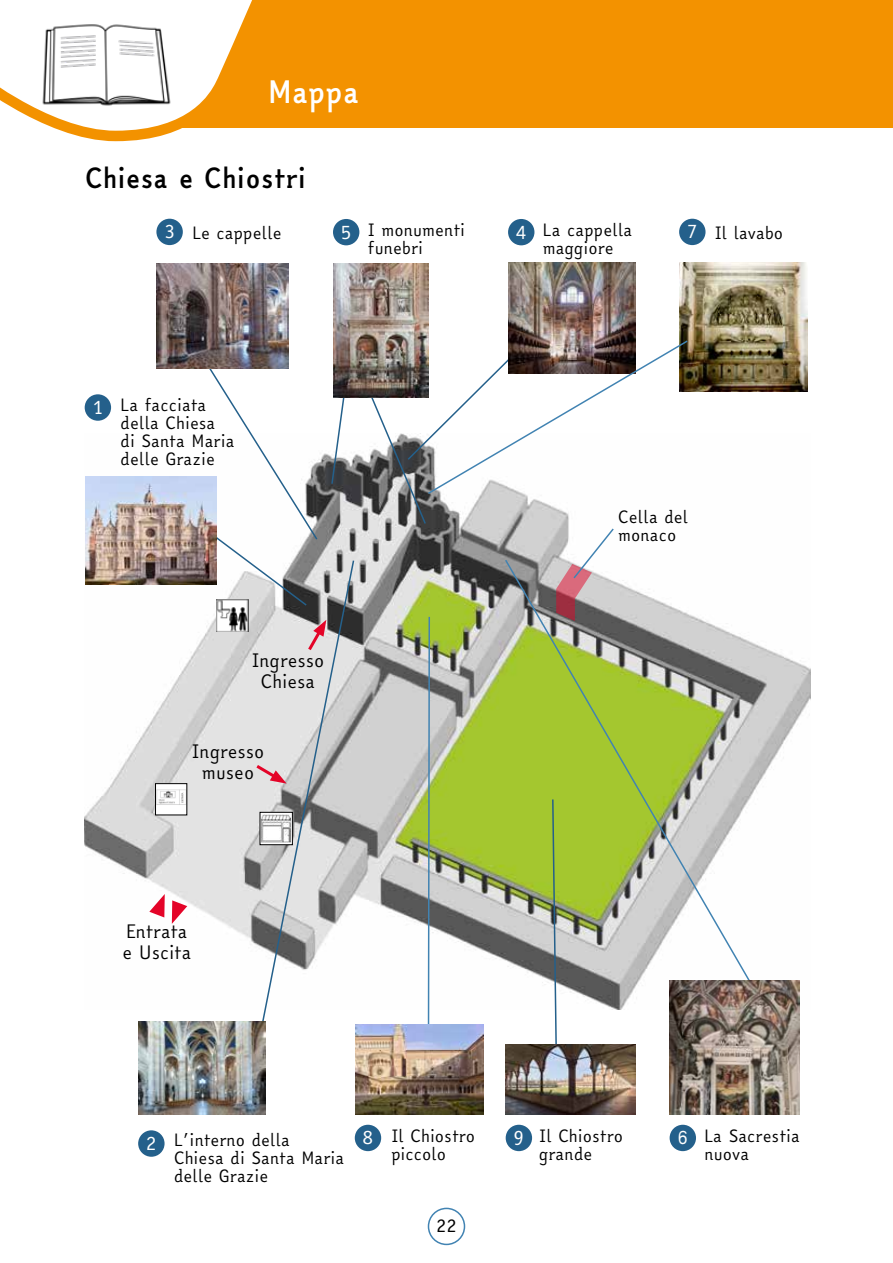
<style>
.page{position:relative;width:893px;height:1263px;background:#fff}
.page>*{position:absolute;margin:0;border:0;box-sizing:border-box;transform-origin:0 0}
.t1{font:700 30px "Easy Reading";letter-spacing:.01em;color:#fff}
.t2{font:700 27px "Easy Reading";color:#000}
.t3{font:18.9px "Easy Reading";color:#fff}
.t4{font:18px/21px "Easy Reading";color:#000;text-align:center}
.t5{font:16.5px/18px "Easy Reading";color:#000}
</style>
<div class="page">
<img style="left:85px;top:453px;width:726px;height:556px">
<div style="left:428px;top:1208px;width:37px;height:37px;border:2px solid #4183b2;border-radius:50%"></div>
<div style="left:127px;top:0;width:766px;height:128px;background:#f39200"></div>
<svg style="left:0;top:0;width:252px;height:142px"></svg>
<img style="left:37px;top:21px;width:140px;height:88px">
<div style="left:138px;top:1130px;width:27px;height:27px;background:#24608b;border-radius:50%"></div>
<div style="left:156px;top:219px;width:27px;height:26px;background:#24608b;border-radius:50%"></div>
<div style="left:85px;top:394px;width:26px;height:27px;background:#24608b;border-radius:50%"></div>
<div style="left:508px;top:219px;width:26px;height:26px;background:#24608b;border-radius:50%"></div>
<div style="left:333px;top:219px;width:26px;height:26px;background:#24608b;border-radius:50%"></div>
<div style="left:670px;top:1125px;width:26px;height:26px;background:#24608b;border-radius:50%"></div>
<div style="left:679px;top:219px;width:26px;height:26px;background:#24608b;border-radius:50%"></div>
<div style="left:506px;top:1125px;width:26px;height:26px;background:#24608b;border-radius:50%"></div>
<div style="left:355px;top:1125px;width:26px;height:26px;background:#24608b;border-radius:50%"></div>
<svg style="left:689px;top:558px;width:66px;height:423px"></svg>
<svg style="left:330px;top:397px;width:18px;height:88px"></svg>
<svg style="left:197px;top:349px;width:122px;height:258px"></svg>
<svg style="left:258px;top:559px;width:97px;height:481px"></svg>
<svg style="left:290px;top:814px;width:1px;height:29px"></svg>
<img style="left:262px;top:814px;width:28px;height:29px">
<div style="left:260px;top:812px;width:33px;height:33px;border:1px solid #000"></div>
<img style="left:216px;top:599px;width:32px;height:32px">
<svg style="left:149px;top:894px;width:38px;height:30px"></svg>
<div style="left:156px;top:784px;width:31px;height:31px;background:#fff"></div>
<img style="left:157px;top:789px;width:28px;height:16px">
<div style="left:155px;top:783px;width:32px;height:32px;border:1px solid #000"></div>
<img style="left:506px;top:1053px;width:130px;height:61px">
<img style="left:355px;top:1024px;width:128px;height:90px">
<img style="left:679px;top:262px;width:129px;height:129px">
<img style="left:670px;top:981px;width:129px;height:133px">
<img style="left:508px;top:262px;width:128px;height:77px">
<img style="left:333px;top:263px;width:95px;height:134px">
<img style="left:157px;top:263px;width:131px;height:105px">
<img style="left:139px;top:1021px;width:126px;height:93px">
<img style="left:85px;top:476px;width:131px;height:108px">
<svg style="left:305px;top:620px;width:21px;height:33px"></svg>
<svg style="left:253px;top:762px;width:34px;height:22px"></svg>
<svg style="left:357px;top:339px;width:332px;height:714px"></svg>
<h1 class="t1" style="left:268px;top:71px;width:93px">Mappa</h1>
<h2 class="t2" style="left:85px;top:159px;width:223px">Chiesa e Chiostri</h2>
<p class="t3" style="left:164px;top:218px;width:13px">3</p>
<p class="t5" style="left:192px;top:224px;width:91px">Le cappelle</p>
<p class="t5" style="left:543px;top:221px;width:91px">La cappella maggiore</p>
<p class="t5" style="left:368px;top:221px;width:99px">I monumenti funebri</p>
<p class="t3" style="left:340px;top:218px;width:13px">5</p>
<p class="t3" style="left:515px;top:218px;width:14px">4</p>
<p class="t3" style="left:687px;top:218px;width:11px">7</p>
<p class="t5" style="left:715px;top:224px;width:70px">Il lavabo</p>
<p class="t3" style="left:92px;top:394px;width:13px">1</p>
<p class="t5" style="left:121px;top:396px;width:116px">La facciata della Chiesa<br>di Santa Maria delle Grazie</p>
<p class="t4" style="left:252px;top:650px;width:74px">Ingresso<br>Chiesa</p>
<p class="t4" style="left:192px;top:741px;width:74px">Ingresso museo</p>
<p class="t5" style="left:618px;top:508px;width:72px">Cella del monaco</p>
<p class="t4" style="left:123px;top:921px;width:70px;text-align:left">Entrata e Uscita</p>
<p class="t3" style="left:146px;top:1130px;width:12px">2</p>
<p class="t5" style="left:174px;top:1131px;width:172px">L’interno della<br>Chiesa di Santa Maria delle Grazie</p>
<p class="t5" style="left:391px;top:1127px;width:85px">Il Chiostro piccolo</p>
<p class="t5" style="left:539px;top:1127px;width:85px">Il Chiostro grande</p>
<p class="t3" style="left:362px;top:1124px;width:14px">8</p>
<p class="t3" style="left:513px;top:1124px;width:13px">9</p>
<p class="t4" style="left:436px;top:1215px;width:22px">22</p>
<p class="t3" style="left:677px;top:1124px;width:13px">6</p>
<p class="t5" style="left:704px;top:1127px;width:97px">La Sacrestia nuova</p>
</div>
